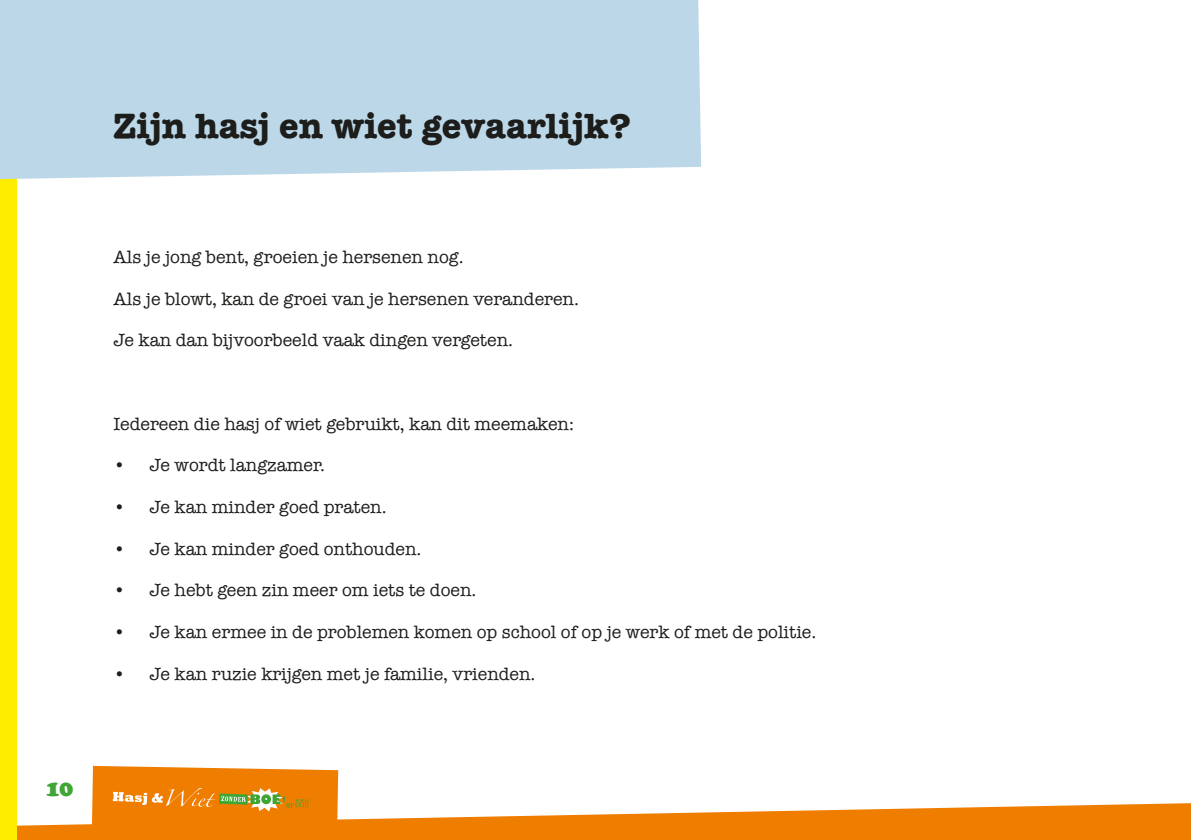
<style>
.page{position:relative;width:1191px;height:840px;background:#fff}
.page>*{position:absolute;margin:0;border:0;box-sizing:border-box;transform-origin:0 0}
.t1{font:700 36px "American Typewriter";color:#1d1d1b}
.t2{font:900 24px "Cooper";color:#3fa535}
.t3{font:18px "American Typewriter";color:#1d1d1b}
</style>
<div class="page">
<svg style="left:16px;top:802px;width:1175px;height:37px;fill:#ef7d00"></svg>
<svg style="left:92px;top:765px;width:246px;height:74px"></svg>
<div style="left:0;top:0;width:16px;height:839px;background:#ffed00"></div>
<div style="left:0;top:0;width:701px;height:179px;background:#bcd8e8"></div>
<h1 class="t1" style="left:113px;top:95px;width:519px">Zijn hasj en wiet gevaarlijk?</h1>
<h2 class="t2" style="left:46px;top:773px;width:29px">10</h2>
<p class="t3" style="left:113px;top:243px;width:352px">Als je jong bent, groeien je hersenen nog.</p>
<p class="t3" style="left:113px;top:285px;width:467px">Als je blowt, kan de groei van je hersenen veranderen.</p>
<p class="t3" style="left:113px;top:326px;width:401px">Je kan dan bijvoorbeeld vaak dingen vergeten.</p>
<p class="t3" style="left:113px;top:409px;width:462px">Iedereen die hasj of wiet gebruikt, kan dit meemaken:</p>
<p class="t3" style="left:113px;top:451px;width:213px">• Je wordt langzamer.</p>
<p class="t3" style="left:113px;top:493px;width:275px">• Je kan minder goed praten.</p>
<p class="t3" style="left:113px;top:534px;width:309px">• Je kan minder goed onthouden.</p>
<p class="t3" style="left:113px;top:576px;width:364px">• Je hebt geen zin meer om iets te doen.</p>
<p class="t3" style="left:113px;top:617px;width:704px">• Je kan ermee in de problemen komen op school of op je werk of met de politie.</p>
<p class="t3" style="left:113px;top:659px;width:423px">• Je kan ruzie krijgen met je familie, vrienden.</p>
</div>
